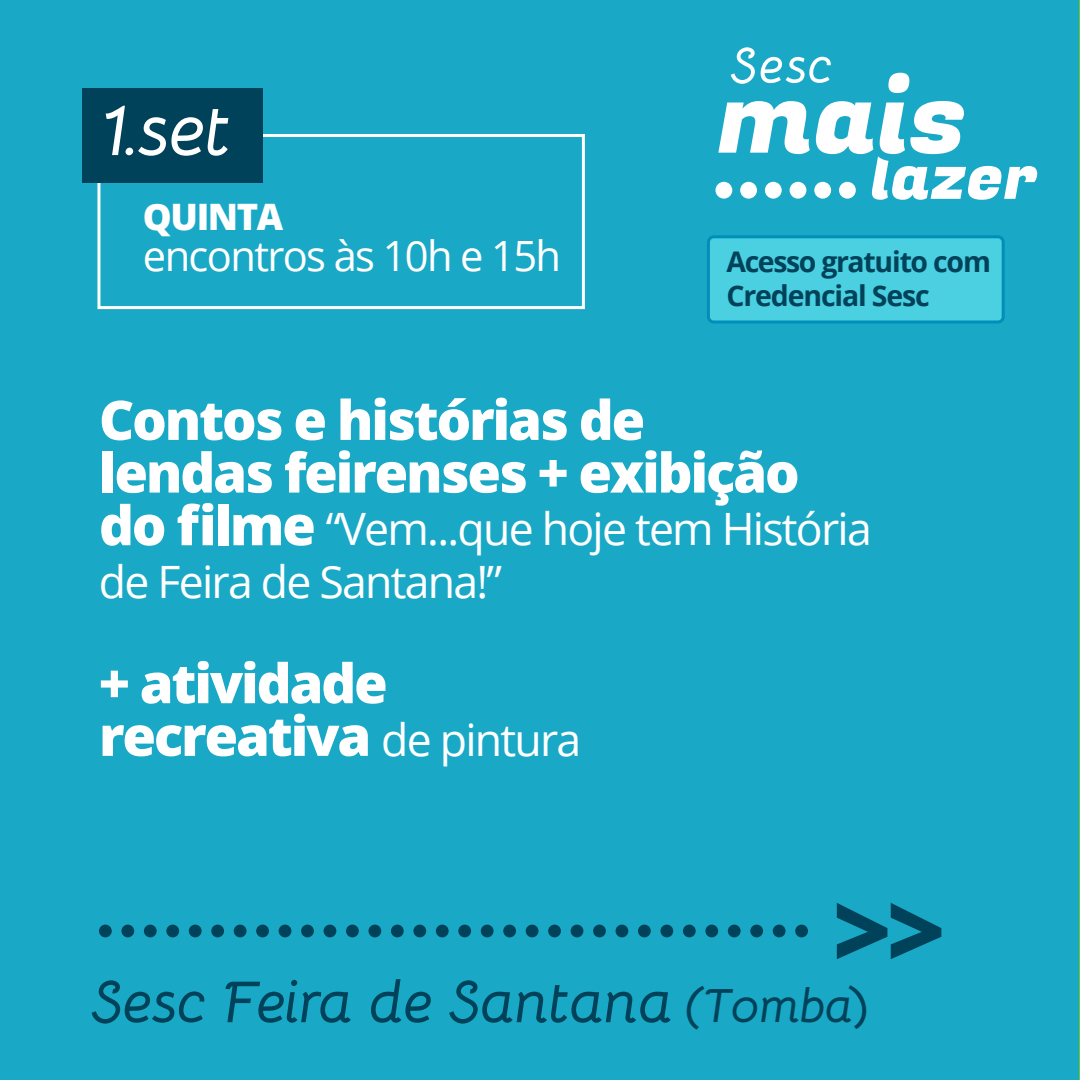
<style>
.page{position:relative;width:1080px;height:1080px;background:#19a9c6}
.page>*{position:absolute;margin:0;border:0;box-sizing:border-box;transform-origin:0 0}
.t1{font:italic 700 73.1px "Bellota";color:#fff}
.t2{font:italic 700 59.1px "Bellota";letter-spacing:-.04em;color:#004259}
.t3{font:800 54.5px/52.7px "Open Sans";letter-spacing:-.04em;color:#fff}
.t4{font:44.6px/52.6px "Open Sans";letter-spacing:-.04em;color:#fff}
.t5{font:41.7px "Open Sans";letter-spacing:-.04em;color:#fff}
.t6{font:800 36.4px "Open Sans";letter-spacing:-.04em;color:#fff}
.t7{font:700 28.4px/34.1px "Open Sans";letter-spacing:-.04em;color:#004259}
.s1{font-weight:800;font-size:54.5px}
.s2{font-weight:400;font-size:44.6px}
.s3{font-size:48px}
</style>
<div class="page">
<svg style="left:888px;top:73px;width:21px;height:20px"></svg>
<svg style="left:718px;top:101px;width:92px;height:53px"></svg>
<div style="left:740px;top:182px;width:17px;height:17px;background:#fff;border-radius:50%"></div>
<div style="left:715px;top:182px;width:17px;height:17px;background:#fff;border-radius:50%"></div>
<div style="left:765px;top:182px;width:17px;height:17px;background:#fff;border-radius:50%"></div>
<div style="left:790px;top:182px;width:16px;height:17px;background:#fff;border-radius:50%"></div>
<svg style="left:814px;top:182px;width:17px;height:17px"></svg>
<svg style="left:816px;top:101px;width:221px;height:99px"></svg>
<svg style="left:731px;top:47px;width:24px;height:37px"></svg>
<svg style="left:761px;top:57px;width:70px;height:26px"></svg>
<div style="left:97px;top:134px;width:488px;height:175px;border:3px solid #fff"></div>
<div style="left:82px;top:88px;width:181px;height:94px;background:#004259"></div>
<svg style="left:837px;top:903px;width:104px;height:56px"></svg>
<div style="left:99px;top:925px;width:13px;height:12px;background:#004259;border-radius:50%"></div>
<div style="left:121px;top:925px;width:13px;height:12px;background:#004259;border-radius:50%"></div>
<div style="left:144px;top:925px;width:13px;height:12px;background:#004259;border-radius:50%"></div>
<div style="left:166px;top:925px;width:13px;height:12px;background:#004259;border-radius:50%"></div>
<div style="left:189px;top:925px;width:13px;height:12px;background:#004259;border-radius:50%"></div>
<div style="left:211px;top:925px;width:13px;height:12px;background:#004259;border-radius:50%"></div>
<div style="left:234px;top:925px;width:13px;height:12px;background:#004259;border-radius:50%"></div>
<div style="left:256px;top:925px;width:13px;height:12px;background:#004259;border-radius:50%"></div>
<div style="left:279px;top:925px;width:12px;height:12px;background:#004259;border-radius:50%"></div>
<div style="left:301px;top:925px;width:13px;height:12px;background:#004259;border-radius:50%"></div>
<div style="left:324px;top:925px;width:12px;height:12px;background:#004259;border-radius:50%"></div>
<div style="left:346px;top:925px;width:13px;height:12px;background:#004259;border-radius:50%"></div>
<div style="left:368px;top:925px;width:13px;height:12px;background:#004259;border-radius:50%"></div>
<div style="left:391px;top:925px;width:13px;height:12px;background:#004259;border-radius:50%"></div>
<div style="left:413px;top:925px;width:13px;height:12px;background:#004259;border-radius:50%"></div>
<div style="left:436px;top:925px;width:13px;height:12px;background:#004259;border-radius:50%"></div>
<div style="left:458px;top:925px;width:13px;height:12px;background:#004259;border-radius:50%"></div>
<div style="left:481px;top:925px;width:13px;height:12px;background:#004259;border-radius:50%"></div>
<div style="left:503px;top:925px;width:13px;height:12px;background:#004259;border-radius:50%"></div>
<div style="left:526px;top:925px;width:12px;height:12px;background:#004259;border-radius:50%"></div>
<div style="left:548px;top:925px;width:13px;height:12px;background:#004259;border-radius:50%"></div>
<div style="left:571px;top:925px;width:12px;height:12px;background:#004259;border-radius:50%"></div>
<div style="left:593px;top:925px;width:13px;height:12px;background:#004259;border-radius:50%"></div>
<div style="left:616px;top:925px;width:12px;height:12px;background:#004259;border-radius:50%"></div>
<div style="left:638px;top:925px;width:13px;height:12px;background:#004259;border-radius:50%"></div>
<div style="left:660px;top:925px;width:13px;height:12px;background:#004259;border-radius:50%"></div>
<div style="left:683px;top:925px;width:13px;height:12px;background:#004259;border-radius:50%"></div>
<div style="left:705px;top:925px;width:13px;height:12px;background:#004259;border-radius:50%"></div>
<div style="left:728px;top:925px;width:13px;height:12px;background:#004259;border-radius:50%"></div>
<div style="left:750px;top:925px;width:13px;height:12px;background:#004259;border-radius:50%"></div>
<div style="left:773px;top:925px;width:13px;height:12px;background:#004259;border-radius:50%"></div>
<div style="left:795px;top:925px;width:13px;height:12px;background:#004259;border-radius:50%"></div>
<hr style="left:1079px;top:0;width:1px;height:1080px;background:#6dc72a">
<div style="left:708px;top:237px;width:295px;height:85px;background:#4ad0e1;border-radius:5px"></div>
<div style="left:707px;top:235px;width:298px;height:89px;border:3px solid #004259;border-radius:5px"></div>
<h1 class="t1" style="left:99px;top:71px;width:136px">1.set</h1>
<p class="t6" style="left:143px;top:189px;width:142px">QUINTA</p>
<p class="t5" style="left:143px;top:228px;width:420px">encontros às 10h e 15h</p>
<p class="t7" style="left:727px;top:244px;width:266px">Acesso gratuito com<br>Credencial Sesc</p>
<p class="t3" style="left:99px;top:391px;width:702px">Contos e histórias de lendas feirenses + exibição</p>
<p class="t4" style="left:99px;top:502px;width:774px"><span class="s1">do filme</span> “Vem...que hoje tem História de Feira de Santana!”</p>
<p class="t3" style="left:99px;top:654px;width:484px">+ atividade recreativa <span class="s2">de pintura</span></p>
<p class="t2" style="left:91px;top:954px;width:782px">Sesc Feira de Santana <span class="s3">(Tomba)</span></p>
</div>
